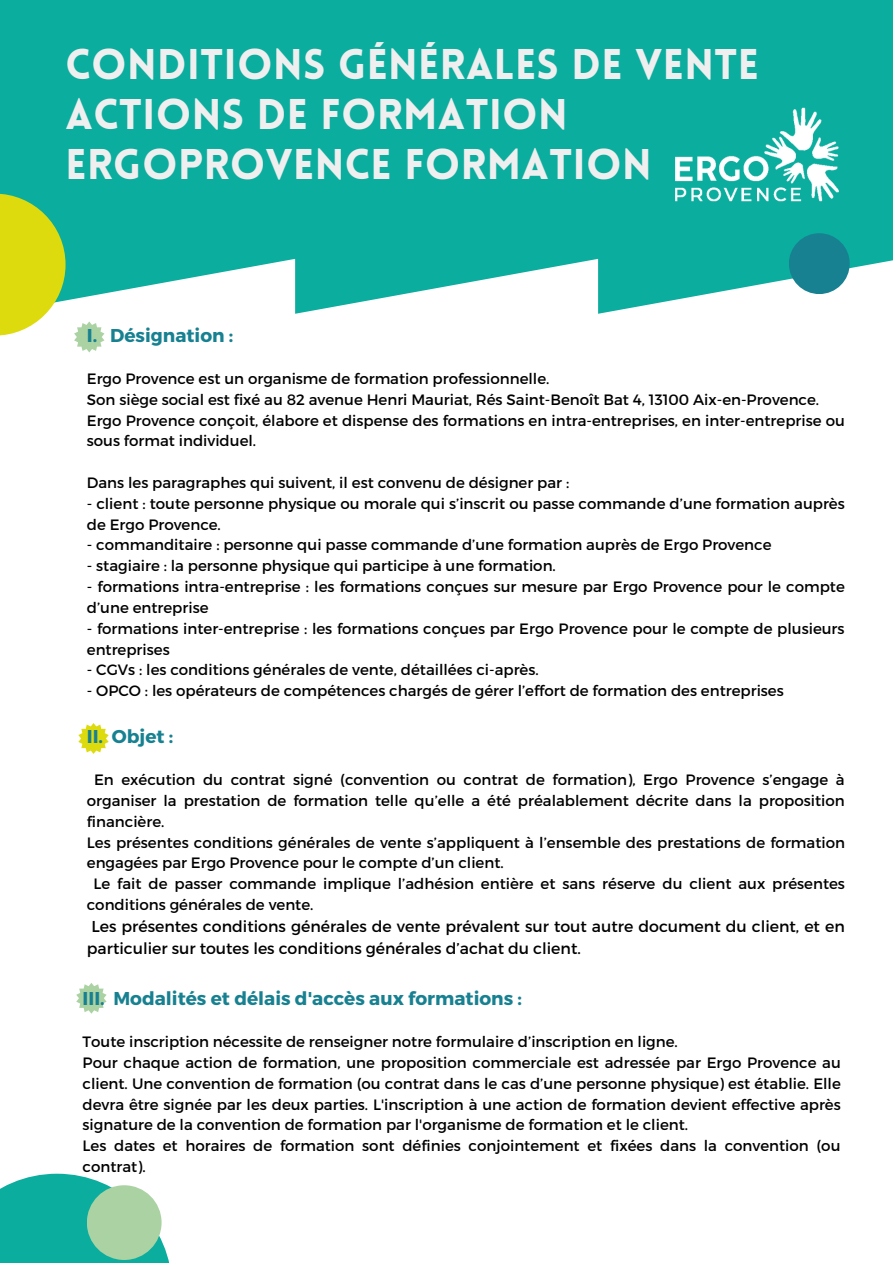
<style>
.page{position:relative;width:893px;height:1263px;background:#fff}
.page>*{position:absolute;margin:0;border:0;box-sizing:border-box;transform-origin:0 0}
.t1{font:900 42px/50.1px "Lovelo";letter-spacing:.01em;color:#efefef}
.t2{font:700 18.52px "Montserrat";color:#178191}
.t3{font:15.75px/21.9px "Montserrat";color:#000}
.t4{font:15px/20.9px "Montserrat";color:#000}
</style>
<div class="page">
<svg style="left:0;top:0;width:893px;height:314px;background:#21b4a7"></svg>
<div style="left:789px;top:233px;width:60px;height:61px;background:#178191;border-radius:50%"></div>
<svg style="left:0;top:194px;width:66px;height:142px;background:#c6d938"></svg>
<svg style="left:78px;top:723px;width:31px;height:31px"></svg>
<svg style="left:74px;top:321px;width:30px;height:31px"></svg>
<svg style="left:0;top:1174px;width:170px;height:89px;fill:#0bad9e"></svg>
<div style="left:87px;top:1185px;width:75px;height:75px;background:#abd2a3;border-radius:50%"></div>
<img style="left:665px;top:95px;width:185px;height:120px">
<svg style="left:76px;top:983px;width:31px;height:31px"></svg>
<h1 class="t1" style="left:66px;top:43px;width:695px">CONDITIONS GÉNÉRALES DE VENTE<br>ACTIONS DE FORMATION<br>ERGOPROVENCE FORMATION</h1>
<p class="t2" style="left:87px;top:323px;width:148px">I. Désignation :</p>
<p class="t4" style="left:87px;top:367px;width:759px">Ergo Provence est un organisme de formation professionnelle.<br>Son siège social est fixé au 82 avenue Henri Mauriat, Rés Saint-Benoît Bat 4, 13100 Aix-en-Provence.<br>Ergo Provence conçoit, élabore et dispense des formations en intra-entreprises, en inter-entreprise ou sous format individuel.</p>
<p class="t4" style="left:87px;top:471px;width:484px">Dans les paragraphes qui suivent, il est convenu de désigner par :</p>
<p class="t4" style="left:87px;top:492px;width:759px">- client : toute personne physique ou morale qui s’inscrit ou passe commande d’une formation auprès de Ergo Provence.</p>
<p class="t4" style="left:87px;top:534px;width:686px">- commanditaire : personne qui passe commande d’une formation auprès de Ergo Provence</p>
<p class="t4" style="left:87px;top:555px;width:470px">- stagiaire : la personne physique qui participe à une formation.</p>
<p class="t4" style="left:87px;top:575px;width:759px">- formations intra-entreprise : les formations conçues sur mesure par Ergo Provence pour le compte d’une entreprise</p>
<p class="t4" style="left:87px;top:617px;width:759px">- formations inter-entreprise : les formations conçues par Ergo Provence pour le compte de plusieurs entreprises</p>
<p class="t4" style="left:87px;top:659px;width:453px">- CGVs : les conditions générales de vente, détaillées ci-après.</p>
<p class="t4" style="left:87px;top:680px;width:698px">- OPCO : les opérateurs de compétences chargés de gérer l’effort de formation des entreprises</p>
<p class="t2" style="left:87px;top:724px;width:88px">II. Objet :</p>
<p class="t4" style="left:94px;top:769px;width:752px">En exécution du contrat signé (convention ou contrat de formation), Ergo Provence s’engage à</p>
<p class="t4" style="left:87px;top:789px;width:759px">organiser la prestation de formation telle qu’elle a été préalablement décrite dans la proposition</p>
<p class="t4" style="left:87px;top:810px;width:79px">financière.</p>
<p class="t4" style="left:87px;top:831px;width:759px">Les présentes conditions générales de vente s’appliquent à l’ensemble des prestations de formation</p>
<p class="t4" style="left:87px;top:852px;width:418px">engagées par Ergo Provence pour le compte d’un client.</p>
<p class="t4" style="left:93px;top:873px;width:753px">Le fait de passer commande implique l’adhésion entière et sans réserve du client aux présentes</p>
<p class="t4" style="left:87px;top:893px;width:228px">conditions générales de vente.</p>
<p class="t3" style="left:87px;top:915px;width:759px">Les présentes conditions générales de vente prévalent sur tout autre document du client, et en particulier sur toutes les conditions générales d’achat du client.</p>
<p class="t2" style="left:83px;top:986px;width:441px">III. Modalités et délais d'accès aux formations :</p>
<p class="t4" style="left:83px;top:1030px;width:760px">Toute inscription nécessite de renseigner notre formulaire d’inscription en ligne.<br>Pour chaque action de formation, une proposition commerciale est adressée par Ergo Provence au client. Une convention de formation (ou contrat dans le cas d’une personne physique) est établie. Elle devra être signée par les deux parties. L'inscription à une action de formation devient effective après signature de la convention de formation par l'organisme de formation et le client.<br>Les dates et horaires de formation sont définies conjointement et fixées dans la convention (ou contrat).</p>
</div>
